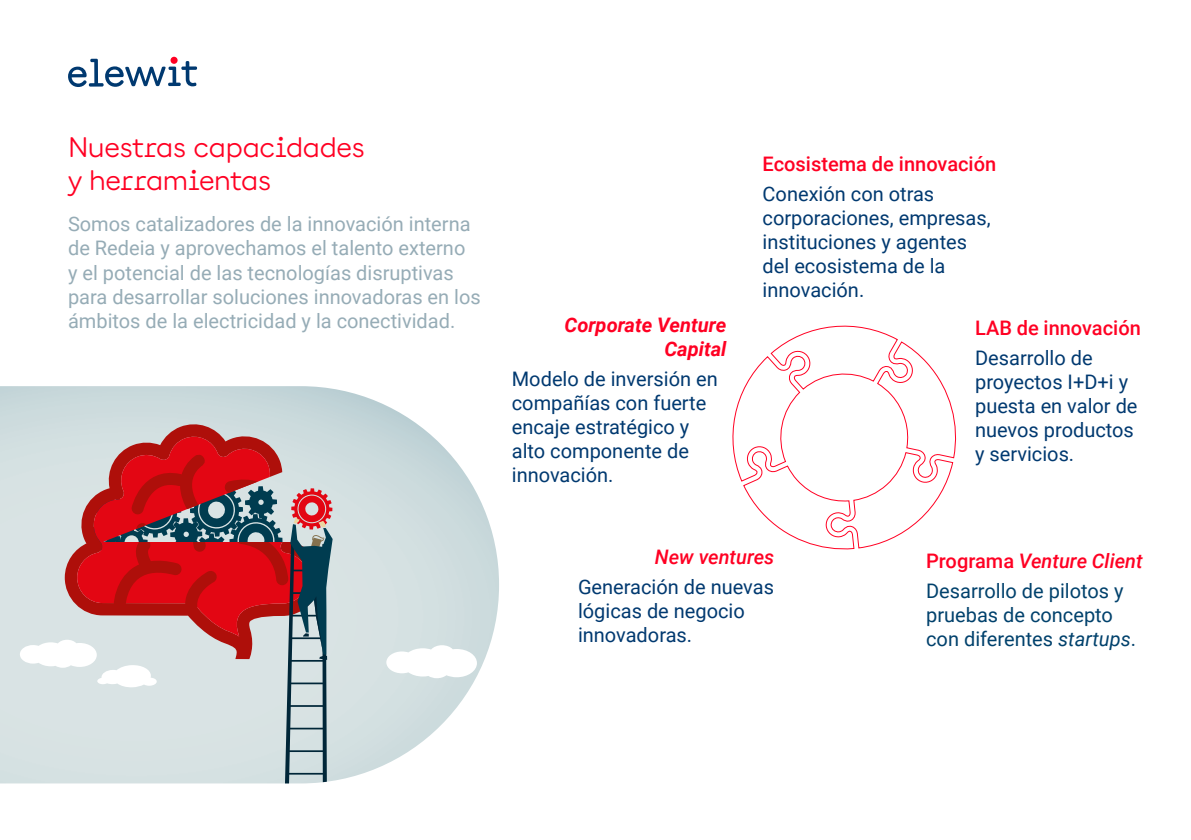
<style>
.page{position:relative;width:1191px;height:840px;background:#fff}
.page>*{position:absolute;margin:0;border:0;box-sizing:border-box;transform-origin:0 0}
.t1{font:28px/33.6px "Documan";color:#ff0023}
.t2{font:20px/24px "Roboto";color:#003970}
.t3{font:20px/24px "Roboto";color:#96acb6}
.t4{font:20px/29.6px "Roboto";color:#00416c}
.t5{font:500 20px "Roboto";color:#ff0023}
.t6{font:italic 700 20px/24px "Roboto";color:#ff0023;text-align:right}
.t7{font:italic 500 20px "Roboto";color:#ff0023}
.s1{font-weight:500;color:#ff0023}
.s2{font-weight:500;font-style:italic;color:#ff0023}
.s3{font-style:italic}
</style>
<div class="page">
<svg style="left:68px;top:57px;width:129px;height:30px"></svg>
<img style="left:0;top:386px;width:499px;height:397px">
<svg style="left:386px;top:644px;width:91px;height:33px"></svg>
<svg style="left:20px;top:420px;width:313px;height:363px"></svg>
<svg style="left:732px;top:325px;width:225px;height:225px"></svg>
<h1 class="t1" style="left:68px;top:126px;width:298px">Nuestras capacidades y herramientas</h1>
<p class="t3" style="left:68px;top:211px;width:414px">Somos catalizadores de la innovación interna de Redeia y aprovechamos el talento externo<br>y el potencial de las tecnologías disruptivas para desarrollar soluciones innovadoras en los ámbitos de la electricidad y la conectividad.</p>
<p class="t6" style="left:564px;top:312px;width:163px">Corporate Venture<br>Capital</p>
<p class="t2" style="left:512px;top:366px;width:207px">Modelo de inversión en compañías con fuerte encaje estratégico y alto componente de innovación.</p>
<p class="t5" style="left:762px;top:150px;width:235px">Ecosistema de innovación</p>
<p class="t2" style="left:762px;top:181px;width:230px">Conexión con otras corporaciones, empresas, instituciones y agentes del ecosistema de la innovación.</p>
<p class="t5" style="left:975px;top:314px;width:167px">LAB de innovación</p>
<p class="t2" style="left:975px;top:345px;width:164px">Desarrollo de proyectos I+D+i y puesta en valor de nuevos productos y servicios.</p>
<p class="t7" style="left:655px;top:543px;width:121px">New ventures</p>
<p class="t2" style="left:578px;top:574px;width:197px">Generación de nuevas lógicas de negocio innovadoras.</p>
<p class="t4" style="left:926px;top:545px;width:218px"><span class="s1">Programa</span> <span class="s2">Venture Client<br></span>Desarrollo de pilotos y</p>
<p class="t4" style="left:926px;top:601px;width:211px;line-height:24px">pruebas de concepto con diferentes <span class="s3">startups</span>.</p>
</div>
